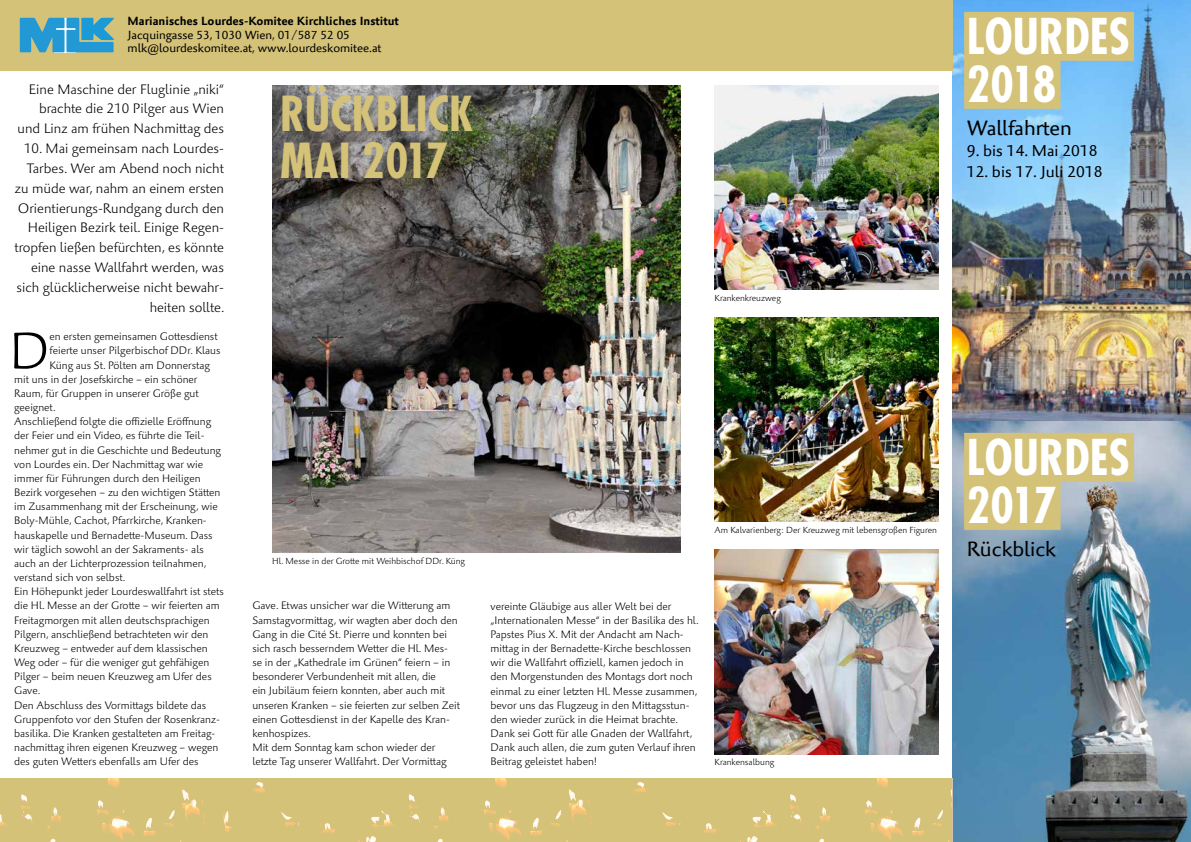
<style>
.page{position:relative;width:1191px;height:842px;background:#fff}
.page>*{position:absolute;margin:0;border:0;box-sizing:border-box;transform-origin:0 0}
.t1{font:300 52.7px "Palatino Sans LT Pro";color:#000}
.t2{font:700 condensed 48px/48px "Futura Std";color:#fff}
.t3{font:700 condensed 47px/47px "Futura Std";color:#d4c279}
.t4{font:21px "Palatino Sans Com";color:#000}
.t5{font:16px "Palatino Sans Com";color:#000}
.t6{font:300 14px/19.8px "Palatino Sans LT Pro";color:#000;text-align:right}
.t7{font:12px/13.5px "Palatino Sans Com";color:#000}
.t8{font:700 12px "Palatino Sans Com";color:#000}
.t9{font:300 11px/14.2px "Palatino Sans LT Pro";color:#000}
.t10{font:300 9px "Palatino Sans LT Pro";color:#000}
</style>
<div class="page">
<img style="left:952px;top:0;width:239px;height:421px">
<img style="left:952px;top:421px;width:239px;height:421px">
<div style="left:964px;top:12px;width:170px;height:49px;background:#d4c279"></div>
<div style="left:964px;top:60px;width:96px;height:49px;background:#d4c279"></div>
<div style="left:0;top:0;width:952px;height:71px;background:#d4c279"></div>
<div style="left:0;top:778px;width:952px;height:64px;background:#d4c279"></div>
<div style="left:964px;top:433px;width:170px;height:49px;background:#d4c279"></div>
<div style="left:964px;top:481px;width:96px;height:49px;background:#d4c279"></div>
<img style="left:272px;top:85px;width:408px;height:468px">
<img style="left:714px;top:550px;width:224px;height:204px">
<img style="left:714px;top:85px;width:224px;height:204px">
<img style="left:714px;top:317px;width:224px;height:205px">
<svg style="left:20px;top:18px;width:94px;height:34px;background:#42a1c8"></svg>
<p class="t8" style="left:128px;top:14px;width:273px">Marianisches Lourdes-Komitee Kirchliches Institut</p>
<p class="t7" style="left:128px;top:28px;width:255px">Jacquingasse 53, 1030 Wien, 01/587 52 05 mlk@lourdeskomitee.at, www.lourdeskomitee.at</p>
<p class="t6" style="left:17px;top:79px;width:208px">Eine Maschine der Fluglinie „niki“ brachte die 210 Pilger aus Wien und Linz am frühen Nachmittag des</p>
<p class="t6" style="left:14px;top:139px;width:211px">10. Mai gemeinsam nach Lourdes-<br>Tarbes. Wer am Abend noch nicht zu müde war, nahm an einem ersten<br>Orientierungs-Rundgang durch den<br>Heiligen Bezirk teil. Einige Regen&shy;tropfen ließen befürchten, es könnte eine nasse Wallfahrt werden, was sich glücklicherweise nicht bewahr&shy;heiten sollte.</p>
<h1 class="t1" style="left:9px;top:318px;width:42px">D</h1>
<p class="t9" style="left:50px;top:329px;width:170px">en ersten gemeinsamen Gottesdienst</p>
<h3 class="t3" style="left:280px;top:90px;width:195px">RÜCKBLICK<br>MAI 2017</h3>
<p class="t9" style="left:50px;top:344px;width:172px">feierte unser Pilgerbischof DDr. Klaus</p>
<p class="t9" style="left:50px;top:358px;width:162px">Küng aus St. Pölten am Donnerstag</p>
<p class="t9" style="left:14px;top:372px;width:185px">mit uns in der Josefskirche – ein schöner</p>
<p class="t9" style="left:14px;top:386px;width:186px">Raum, für Gruppen in unserer Größe gut</p>
<p class="t9" style="left:14px;top:400px;width:43px">geeignet.</p>
<p class="t9" style="left:14px;top:414px;width:198px">Anschließend folgte die offizielle Eröffnung</p>
<p class="t9" style="left:14px;top:429px;width:192px">der Feier und ein Video, es führte die Teil-</p>
<p class="t9" style="left:14px;top:443px;width:208px">nehmer gut in die Geschichte und Bedeutung</p>
<p class="t9" style="left:14px;top:457px;width:190px">von Lourdes ein. Der Nachmittag war wie</p>
<p class="t9" style="left:14px;top:471px;width:188px">immer für Führungen durch den Heiligen</p>
<p class="t9" style="left:14px;top:485px;width:208px">Bezirk vorgesehen – zu den wichtigen Stätten</p>
<p class="t9" style="left:14px;top:499px;width:205px">im Zusammenhang mit der Erscheinung, wie</p>
<p class="t9" style="left:14px;top:514px;width:194px">Boly-Mühle, Cachot, Pfarrkirche, Kranken-</p>
<p class="t9" style="left:14px;top:528px;width:200px">hauskapelle und Bernadette-Museum. Dass</p>
<p class="t9" style="left:14px;top:542px;width:191px">wir täglich sowohl an der Sakraments- als</p>
<p class="t9" style="left:14px;top:556px;width:194px">auch an der Lichterprozession teilnahmen,</p>
<p class="t9" style="left:14px;top:570px;width:113px">verstand sich von selbst.</p>
<p class="t9" style="left:14px;top:584px;width:211px">Ein Höhepunkt jeder Lourdeswallfahrt ist stets</p>
<p class="t9" style="left:14px;top:599px;width:207px">die Hl. Messe an der Grotte – wir feierten am</p>
<p class="t9" style="left:14px;top:613px;width:197px">Freitagmorgen mit allen deutschsprachigen</p>
<p class="t9" style="left:14px;top:627px;width:196px">Pilgern, anschließend betrachteten wir den</p>
<p class="t9" style="left:14px;top:641px;width:195px">Kreuzweg – entweder auf dem klassischen</p>
<p class="t9" style="left:14px;top:655px;width:196px">Weg oder – für die weniger gut gehfähigen</p>
<p class="t9" style="left:14px;top:669px;width:199px">Pilger – beim neuen Kreuzweg am Ufer des</p>
<p class="t9" style="left:14px;top:684px;width:28px">Gave.</p>
<p class="t9" style="left:14px;top:698px;width:194px">Den Abschluss des Vormittags bildete das</p>
<p class="t9" style="left:14px;top:712px;width:207px">Gruppenfoto vor den Stufen der Rosenkranz-</p>
<p class="t9" style="left:14px;top:726px;width:203px">basilika. Die Kranken gestalteten am Freitag-</p>
<p class="t9" style="left:14px;top:740px;width:206px">nachmittag ihren eigenen Kreuzweg – wegen</p>
<p class="t9" style="left:14px;top:754px;width:186px">des guten Wetters ebenfalls am Ufer des</p>
<p class="t10" style="left:272px;top:556px;width:194px">Hl. Messe in der Grotte mit Weihbischof DDr. Küng</p>
<p class="t9" style="left:252px;top:599px;width:209px">Gave. Etwas unsicher war die Witterung am Samstagvormittag, wir wagten aber doch den Gang in die Cité St. Pierre und konnten bei sich rasch besserndem Wetter die Hl. Mes&shy;se in der „Kathedrale im Grünen“ feiern – in besonderer Verbundenheit mit allen, die<br>ein Jubiläum feiern konnten, aber auch mit unseren Kranken – sie feierten zur selben Zeit einen Gottesdienst in der Kapelle des Kran&shy;kenhospizes.<br>Mit dem Sonntag kam schon wieder der letzte Tag unserer Wallfahrt. Der Vormittag</p>
<p class="t10" style="left:714px;top:292px;width:68px">Krankenkreuzweg</p>
<p class="t10" style="left:714px;top:524px;width:224px">Am Kalvarienberg: Der Kreuzweg mit lebensgroßen Figuren</p>
<p class="t9" style="left:490px;top:599px;width:210px">vereinte Gläubige aus aller Welt bei der „Internationalen Messe“ in der Basilika des hl.<br>Papstes Pius X. Mit der Andacht am Nach&shy;mittag in der Bernadette-Kirche beschlossen wir die Wallfahrt offiziell, kamen jedoch in den Morgenstunden des Montags dort noch einmal zu einer letzten Hl. Messe zusammen, bevor uns das Flugzeug in den Mittagsstun&shy;den wieder zurück in die Heimat brachte.<br>Dank sei Gott für alle Gnaden der Wallfahrt, Dank auch allen, die zum guten Verlauf ihren Beitrag geleistet haben!</p>
<p class="t10" style="left:714px;top:757px;width:61px">Krankensalbung</p>
<h2 class="t2" style="left:967px;top:12px;width:164px">LOURDES<br>2018</h2>
<h3 class="t4" style="left:967px;top:115px;width:106px">Wallfahrten</h3>
<h3 class="t5" style="left:967px;top:141px;width:132px">9. bis 14. Mai 2018</h3>
<h3 class="t5" style="left:967px;top:162px;width:137px">12. bis 17. Juli 2018</h3>
<h2 class="t2" style="left:967px;top:433px;width:164px">LOURDES<br>2017</h2>
<h3 class="t4" style="left:967px;top:536px;width:90px">Rückblick</h3>
</div>
